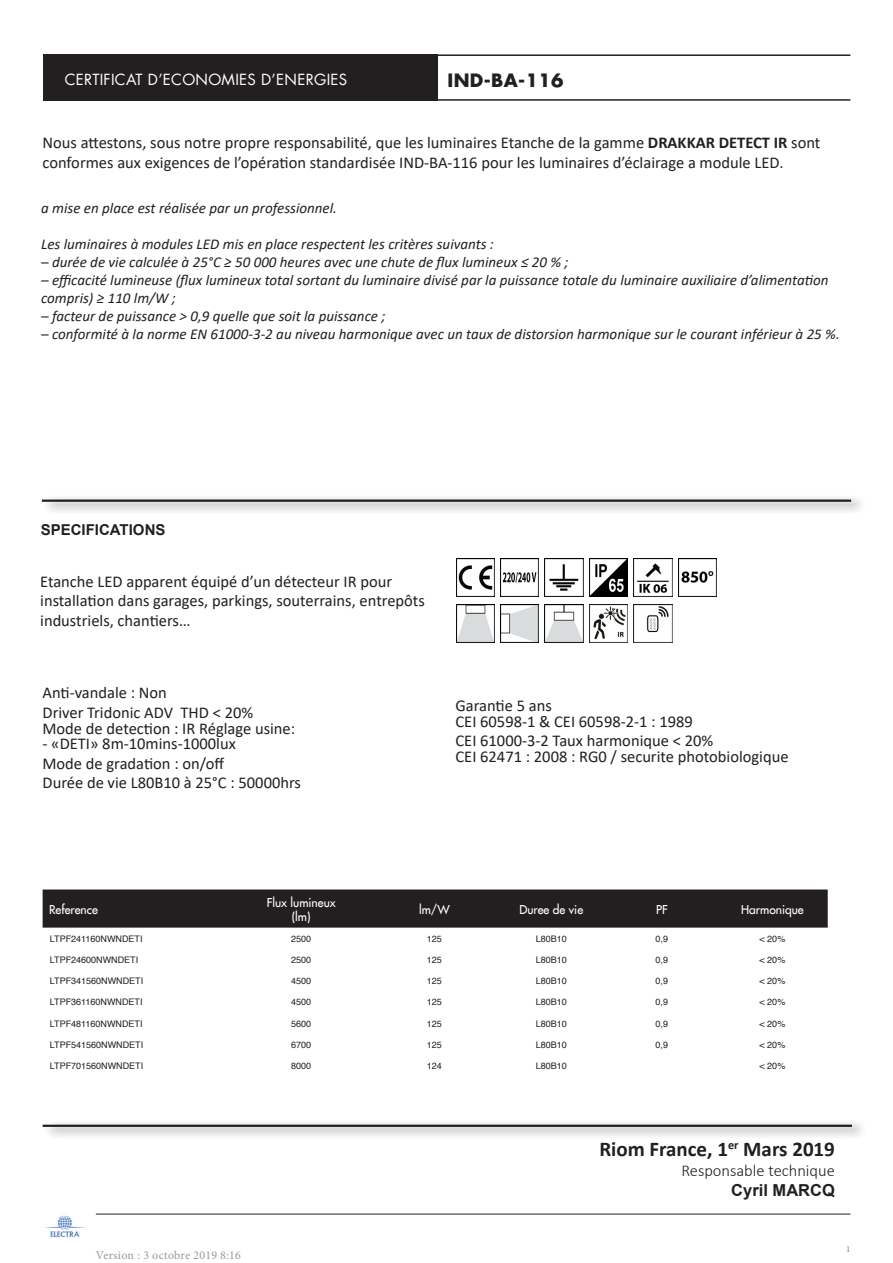
<style>
.page{position:relative;width:893px;height:1263px;background:#fff}
.page>*{position:absolute;margin:0;border:0;box-sizing:border-box;transform-origin:0 0}
.t1{font:700 21px "Calibri";color:#231f20}
.Titre_page_Deltaled{font:700 18px "Futura LT";letter-spacing:.02em;color:#231f20}
.Titre_produit_deltal{font:16.5px/19.8px "Calibri";color:#231f20}
.content_tableau_smal{font:16.5px "Calibri";color:#231f20}
.t2{font:300 16.5px "Calibri";color:#231f20}
.t3{font:700 16.5px "Arial";color:#231f20}
.t4{font:italic 15px/18px "Calibri";color:#231f20}
.Titre_page_Deltaled-2{font:15px "Futura LT";letter-spacing:.02em;color:#fff}
.t5{font:700 15px "Arial";color:#231f20}
.Titre_colonne_tablea{font:12px "Futura LT";color:#fff}
.t6{font:12px "Minion Pro";letter-spacing:.02em;color:#97999c}
.content_tableau_smal-2{font:9px "Helvetica";color:#231f20}
.content_tableau_7pt{font:9px "Helvetica";color:#231f20}
.t7{font:9px "Minion Pro";color:#808285}
.s1{font-weight:700}
</style>
<div class="page">
<img style="left:45px;top:1215px;width:40px;height:23px">
<hr style="left:96px;top:1214px;width:754px;height:1px;background:#231f20">
<div style="left:43px;top:54px;width:394px;height:47px;background:#231f20"></div>
<hr style="left:179px;top:54px;width:671px;height:2px;background:#231f20">
<hr style="left:179px;top:99px;width:671px;height:2px;background:#231f20">
<div style="left:43px;top:889px;width:785px;height:39px;background:#231f20"></div>
<img style="left:456px;top:558px;width:38px;height:38px">
<img style="left:500px;top:558px;width:39px;height:38px">
<img style="left:545px;top:558px;width:38px;height:38px">
<img style="left:589px;top:558px;width:39px;height:38px">
<img style="left:634px;top:558px;width:38px;height:38px">
<img style="left:678px;top:558px;width:39px;height:38px">
<img style="left:456px;top:604px;width:38px;height:38px">
<img style="left:500px;top:604px;width:39px;height:38px">
<img style="left:545px;top:604px;width:38px;height:38px">
<img style="left:589px;top:604px;width:39px;height:38px">
<img style="left:634px;top:604px;width:38px;height:38px">
<div style="left:41px;top:494px;width:826px;height:20px;background:#231f20;opacity:.75"></div>
<hr style="left:42px;top:499px;width:809px;height:3px;background:#231f20">
<div style="left:42px;top:1119px;width:826px;height:21px;background:#231f20;opacity:.75"></div>
<hr style="left:43px;top:1125px;width:809px;height:2px;background:#231f20">
<p class="Titre_page_Deltaled-2" style="left:65px;top:70px;width:284px">CERTIFICAT D’ECONOMIES D’ENERGIES</p>
<p class="Titre_page_Deltaled" style="left:448px;top:68px;width:117px">IND-BA-116</p>
<p class="Titre_produit_deltal" style="left:43px;top:133px;width:779px">Nous attestons, sous notre propre responsabilité, que les luminaires Etanche de la gamme <span class="s1">DRAKKAR DETECT IR</span> sont conformes aux exigences de l’opération standardisée IND-BA-116 pour les luminaires d’éclairage a module LED.</p>
<p class="t4" style="left:41px;top:199px;width:297px">a mise en place est réalisée par un professionnel.</p>
<p class="t4" style="left:41px;top:235px;width:454px">Les luminaires à modules LED mis en place respectent les critères suivants :</p>
<p class="t4" style="left:41px;top:253px;width:529px">– durée de vie calculée à 25°C ≥ 50 000 heures avec une chute de flux lumineux ≤ 20 % ;</p>
<p class="t4" style="left:41px;top:271px;width:789px">– efficacité lumineuse (flux lumineux total sortant du luminaire divisé par la puissance totale du luminaire auxiliaire d’alimentation compris) ≥ 110 lm/W ;</p>
<p class="t4" style="left:41px;top:307px;width:346px">– facteur de puissance &gt; 0,9 quelle que soit la puissance ;</p>
<p class="t4" style="left:41px;top:325px;width:800px">– conformité à la norme EN 61000-3-2 au niveau harmonique avec un taux de distorsion harmonique sur le courant inférieur à 25 %.</p>
<p class="t5" style="left:41px;top:519px;width:126px">SPECIFICATIONS</p>
<p class="Titre_produit_deltal" style="left:40px;top:571px;width:386px">Etanche LED apparent équipé d’un détecteur IR pour installation dans garages, parkings, souterrains, entrepôts industriels, chantiers…</p>
<p class="content_tableau_smal" style="left:43px;top:681px;width:126px">Anti-vandale : Non</p>
<p class="content_tableau_smal" style="left:43px;top:701px;width:212px">Driver Tridonic ADV THD &lt; 20%</p>
<p class="content_tableau_smal" style="left:43px;top:717px;width:254px">Mode de detection : IR Réglage usine:</p>
<p class="content_tableau_smal" style="left:43px;top:732px;width:195px">- «DETI» 8m-10mins-1000lux</p>
<p class="content_tableau_smal" style="left:43px;top:752px;width:183px">Mode de gradation : on/off</p>
<p class="content_tableau_smal" style="left:43px;top:771px;width:260px">Durée de vie L80B10 à 25°C : 50000hrs</p>
<p class="content_tableau_smal" style="left:455px;top:694px;width:98px">Garantie 5 ans</p>
<p class="content_tableau_smal" style="left:455px;top:709px;width:239px">CEI 60598-1 &amp; CEI 60598-2-1 : 1989</p>
<p class="content_tableau_smal" style="left:455px;top:729px;width:259px">CEI 61000-3-2 Taux harmonique &lt; 20%</p>
<p class="content_tableau_smal" style="left:455px;top:745px;width:335px">CEI 62471 : 2008 : RG0 / securite photobiologique</p>
<p class="Titre_colonne_tablea" style="left:49px;top:902px;width:51px">Reference</p>
<p class="Titre_colonne_tablea" style="left:267px;top:894px;width:71px">Flux lumineux</p>
<p class="Titre_colonne_tablea" style="left:292px;top:909px;width:20px">(lm)</p>
<p class="Titre_colonne_tablea" style="left:419px;top:902px;width:32px">lm/W</p>
<p class="Titre_colonne_tablea" style="left:519px;top:902px;width:65px">Duree de vie</p>
<p class="Titre_colonne_tablea" style="left:656px;top:902px;width:13px">PF</p>
<p class="Titre_colonne_tablea" style="left:741px;top:902px;width:64px">Harmonique</p>
<p class="content_tableau_7pt" style="left:50px;top:932px;width:94px">LTPF241160NWNDETI</p>
<p class="content_tableau_smal-2" style="left:291px;top:932px;width:22px">2500</p>
<p class="content_tableau_smal-2" style="left:427px;top:932px;width:17px">125</p>
<p class="content_tableau_smal-2" style="left:536px;top:932px;width:33px">L80B10</p>
<p class="content_tableau_smal-2" style="left:656px;top:932px;width:14px">0,9</p>
<p class="content_tableau_smal-2" style="left:759px;top:932px;width:27px">&lt; 20%</p>
<p class="content_tableau_7pt" style="left:50px;top:953px;width:90px">LTPF24600NWNDETI</p>
<p class="content_tableau_smal-2" style="left:291px;top:953px;width:22px">2500</p>
<p class="content_tableau_smal-2" style="left:427px;top:953px;width:17px">125</p>
<p class="content_tableau_smal-2" style="left:536px;top:953px;width:33px">L80B10</p>
<p class="content_tableau_smal-2" style="left:656px;top:953px;width:14px">0,9</p>
<p class="content_tableau_smal-2" style="left:759px;top:953px;width:27px">&lt; 20%</p>
<p class="content_tableau_7pt" style="left:50px;top:974px;width:95px">LTPF341560NWNDETI</p>
<p class="content_tableau_smal-2" style="left:291px;top:974px;width:22px">4500</p>
<p class="content_tableau_smal-2" style="left:427px;top:974px;width:17px">125</p>
<p class="content_tableau_smal-2" style="left:536px;top:974px;width:33px">L80B10</p>
<p class="content_tableau_smal-2" style="left:656px;top:974px;width:14px">0,9</p>
<p class="content_tableau_smal-2" style="left:759px;top:974px;width:27px">&lt; 20%</p>
<p class="content_tableau_7pt" style="left:50px;top:995px;width:94px">LTPF361160NWNDETI</p>
<p class="content_tableau_smal-2" style="left:291px;top:995px;width:22px">4500</p>
<p class="content_tableau_smal-2" style="left:427px;top:995px;width:17px">125</p>
<p class="content_tableau_smal-2" style="left:536px;top:995px;width:33px">L80B10</p>
<p class="content_tableau_smal-2" style="left:656px;top:995px;width:14px">0,9</p>
<p class="content_tableau_smal-2" style="left:759px;top:995px;width:27px">&lt; 20%</p>
<p class="content_tableau_7pt" style="left:50px;top:1016px;width:94px">LTPF481160NWNDETI</p>
<p class="content_tableau_smal-2" style="left:291px;top:1016px;width:22px">5600</p>
<p class="content_tableau_smal-2" style="left:427px;top:1016px;width:17px">125</p>
<p class="content_tableau_smal-2" style="left:536px;top:1016px;width:33px">L80B10</p>
<p class="content_tableau_smal-2" style="left:656px;top:1016px;width:14px">0,9</p>
<p class="content_tableau_smal-2" style="left:759px;top:1016px;width:27px">&lt; 20%</p>
<p class="content_tableau_7pt" style="left:50px;top:1038px;width:95px">LTPF541560NWNDETI</p>
<p class="content_tableau_smal-2" style="left:291px;top:1038px;width:22px">6700</p>
<p class="content_tableau_smal-2" style="left:427px;top:1038px;width:17px">125</p>
<p class="content_tableau_smal-2" style="left:536px;top:1038px;width:33px">L80B10</p>
<p class="content_tableau_smal-2" style="left:656px;top:1038px;width:14px">0,9</p>
<p class="content_tableau_smal-2" style="left:759px;top:1038px;width:27px">&lt; 20%</p>
<p class="content_tableau_7pt" style="left:50px;top:1059px;width:95px">LTPF701560NWNDETI</p>
<p class="content_tableau_smal-2" style="left:291px;top:1059px;width:22px">8000</p>
<p class="content_tableau_smal-2" style="left:427px;top:1059px;width:17px">124</p>
<p class="content_tableau_smal-2" style="left:536px;top:1059px;width:33px">L80B10</p>
<p class="content_tableau_smal-2" style="left:759px;top:1059px;width:27px">&lt; 20%</p>
<p class="t6" style="left:96px;top:1247px;width:147px">Version : 3 octobre 2019 8:16</p>
<p class="t1" style="left:599px;top:1135px;width:237px">Riom France, 1<sup>er</sup> Mars 2019</p>
<p class="t2" style="left:681px;top:1160px;width:155px">Responsable technique</p>
<p class="t3" style="left:731px;top:1179px;width:105px">Cyril MARCQ</p>
<p class="t7" style="left:846px;top:1243px;width:6px">1</p>
</div>
